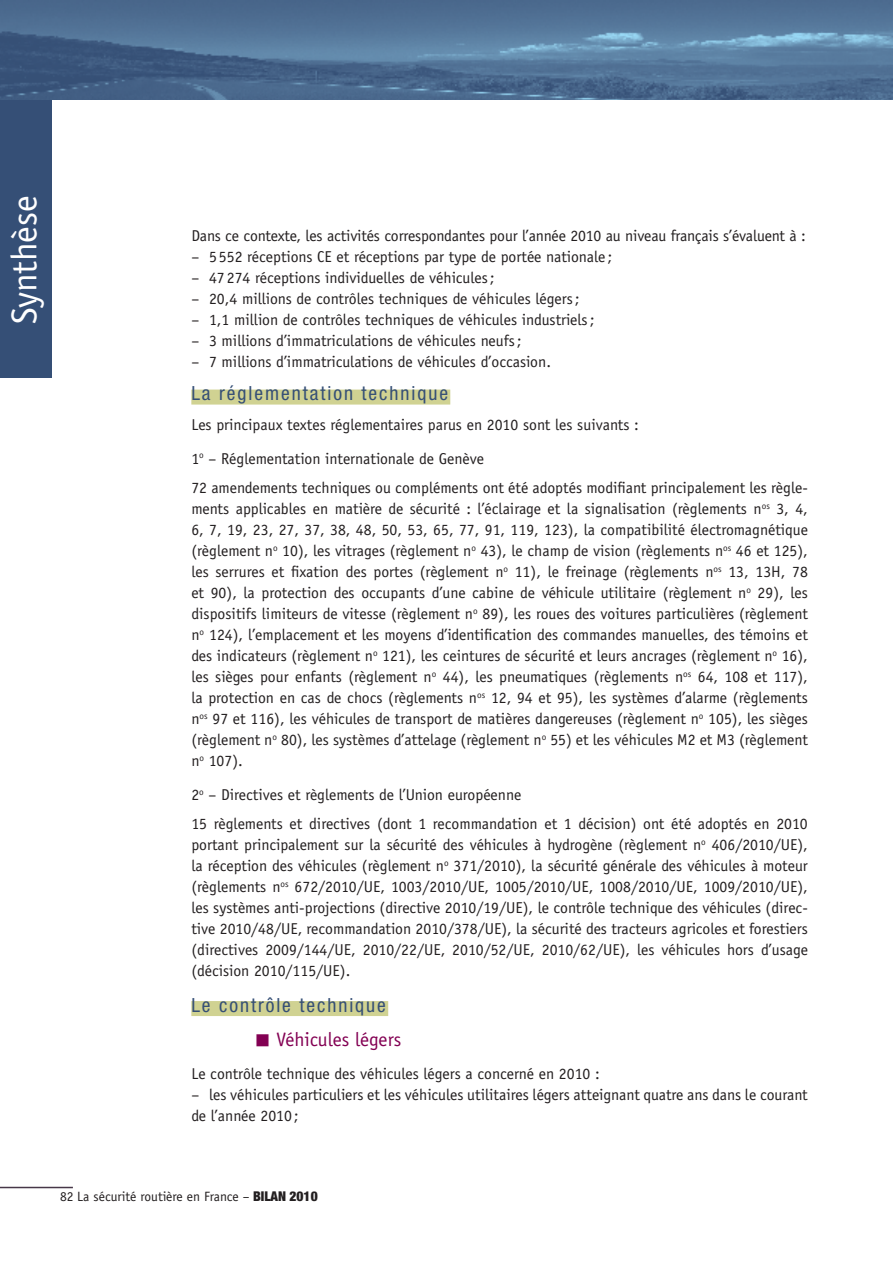
<style>
.page{position:relative;width:893px;height:1263px;background:#fff}
.page>*{position:absolute;margin:0;border:0;box-sizing:border-box;transform-origin:0 0}
.t1{font:36px "Officina Sans Std";color:#fff}
.t2{font:condensed 19.5px "Helvetica Neue LT Std";letter-spacing:.1em;color:#354f76}
.t3{font:19.5px "Officina Sans Std";color:#830053}
.t4{font:15.75px/21px "Officina Sans Std";color:#231f20}
.t5{font:13.5px "Officina Sans Std";color:#231f20}
.s1{font-family:"Koz Go Pro";font-size:15px}
.s2{font-family:"Helvetica Neue LT Std";font-weight:900;font-stretch:condensed}
</style>
<div class="page">
<div style="left:0;top:59px;width:51px;height:319px;background:#354f76"></div>
<svg style="left:0;top:0;width:893px;height:99px;background:#507195"></svg>
<hr style="left:0;top:1187px;width:73px;height:1px;background:#473748">
<div style="left:191px;top:390px;width:259px;height:15px;background:#d0d292"></div>
<div style="left:191px;top:1001px;width:197px;height:15px;background:#d0d292"></div>
<h1 class="t1" style="left:3px;top:324px;width:130px;rotate:-90deg">Synthèse</h1>
<p class="t4" style="left:191px;top:225px;width:616px">Dans ce contexte, les activités correspondantes pour l’année 2010 au niveau français s’évaluent à :</p>
<p class="t4" style="left:191px;top:246px;width:422px">– 5 552 réceptions CE et réceptions par type de portée nationale ;</p>
<p class="t4" style="left:191px;top:267px;width:305px">– 47 274 réceptions individuelles de véhicules;</p>
<p class="t4" style="left:191px;top:288px;width:390px">– 20,4 millions de contrôles techniques de véhicules légers;</p>
<p class="t4" style="left:191px;top:309px;width:405px">– 1,1 million de contrôles techniques de véhicules industriels;</p>
<p class="t4" style="left:191px;top:330px;width:332px">– 3 millions d’immatriculations de véhicules neufs;</p>
<p class="t4" style="left:191px;top:351px;width:361px">– 7 millions d’immatriculations de véhicules d’occasion.</p>
<p class="t2" style="left:191px;top:382px;width:258px">La réglementation technique</p>
<p class="t4" style="left:191px;top:408px;width:449px;line-height:33.8px">Les principaux textes réglementaires parus en 2010 sont les suivants :<br>1<sup>o</sup> – Réglementation internationale de Genève</p>
<p class="t4" style="left:191px;top:477px;width:618px;text-align:justify">72 amendements techniques ou compléments ont été adoptés modifiant principalement les règle&shy;ments applicables en matière de sécurité : l’éclairage et la signalisation (règlements n<sup>os</sup> 3, 4, 6, 7, 19, 23, 27, 37, 38, 48, 50, 53, 65, 77, 91, 119, 123), la compatibilité électromagnétique (règlement n<sup>o</sup> 10), les vitrages (règlement n<sup>o</sup> 43), le champ de vision (règlements n<sup>os</sup> 46 et 125), les serrures et fixation des portes (règlement n<sup>o</sup> 11), le freinage (règlements n<sup>os</sup> 13, 13H, 78 et 90), la protection des occupants d’une cabine de véhicule utilitaire (règlement n<sup>o</sup> 29), les dispositifs limiteurs de vitesse (règlement n<sup>o</sup> 89), les roues des voitures particulières (règlement n<sup>o</sup> 124), l’emplacement et les moyens d’identification des commandes manuelles, des témoins et des indicateurs (règlement n<sup>o</sup> 121), les ceintures de sécurité et leurs ancrages (règlement n<sup>o</sup> 16), les sièges pour enfants (règlement n<sup>o</sup> 44), les pneumatiques (règlements n<sup>os</sup> 64, 108 et 117), la protection en cas de chocs (règlements n<sup>os</sup> 12, 94 et 95), les systèmes d’alarme (règlements n<sup>os</sup> 97 et 116), les véhicules de transport de matières dangereuses (règlement n<sup>o</sup> 105), les sièges (règlement n<sup>o</sup> 80), les systèmes d’attelage (règlement n<sup>o</sup> 55) et les véhicules M2 et M3 (règlement n<sup>o</sup> 107).</p>
<p class="t4" style="left:191px;top:780px;width:618px;line-height:29.5px">2<sup>o</sup> – Directives et règlements de l’Union européenne<br>15 règlements et directives (dont 1 recommandation et 1 décision) ont été adoptés en 2010</p>
<p class="t4" style="left:191px;top:834px;width:618px;text-align:justify">portant principalement sur la sécurité des véhicules à hydrogène (règlement n<sup>o</sup> 406/2010/UE), la réception des véhicules (règlement n<sup>o</sup> 371/2010), la sécurité générale des véhicules à moteur (règlements n<sup>os</sup> 672/2010/UE, 1003/2010/UE, 1005/2010/UE, 1008/2010/UE, 1009/2010/UE), les systèmes anti-projections (directive 2010/19/UE), le contrôle technique des véhicules (direc&shy;tive 2010/48/UE, recommandation 2010/378/UE), la sécurité des tracteurs agricoles et forestiers (directives 2009/144/UE, 2010/22/UE, 2010/52/UE, 2010/62/UE), les véhicules hors d’usage (décision 2010/115/UE).</p>
<p class="t2" style="left:191px;top:994px;width:196px">Le contrôle technique</p>
<p class="t3" style="left:255px;top:1027px;width:148px"><span class="s1">■</span> Véhicules légers</p>
<p class="t4" style="left:191px;top:1063px;width:410px">Le contrôle technique des véhicules légers a concerné en 2010 :</p>
<p class="t4" style="left:191px;top:1084px;width:618px">– les véhicules particuliers et les véhicules utilitaires légers atteignant quatre ans dans le courant de l’année 2010;</p>
<p class="t5" style="left:60px;top:1189px;width:259px">82 La sécurité routière en France – <span class="s2">BILAN 2010</span></p>
</div>
